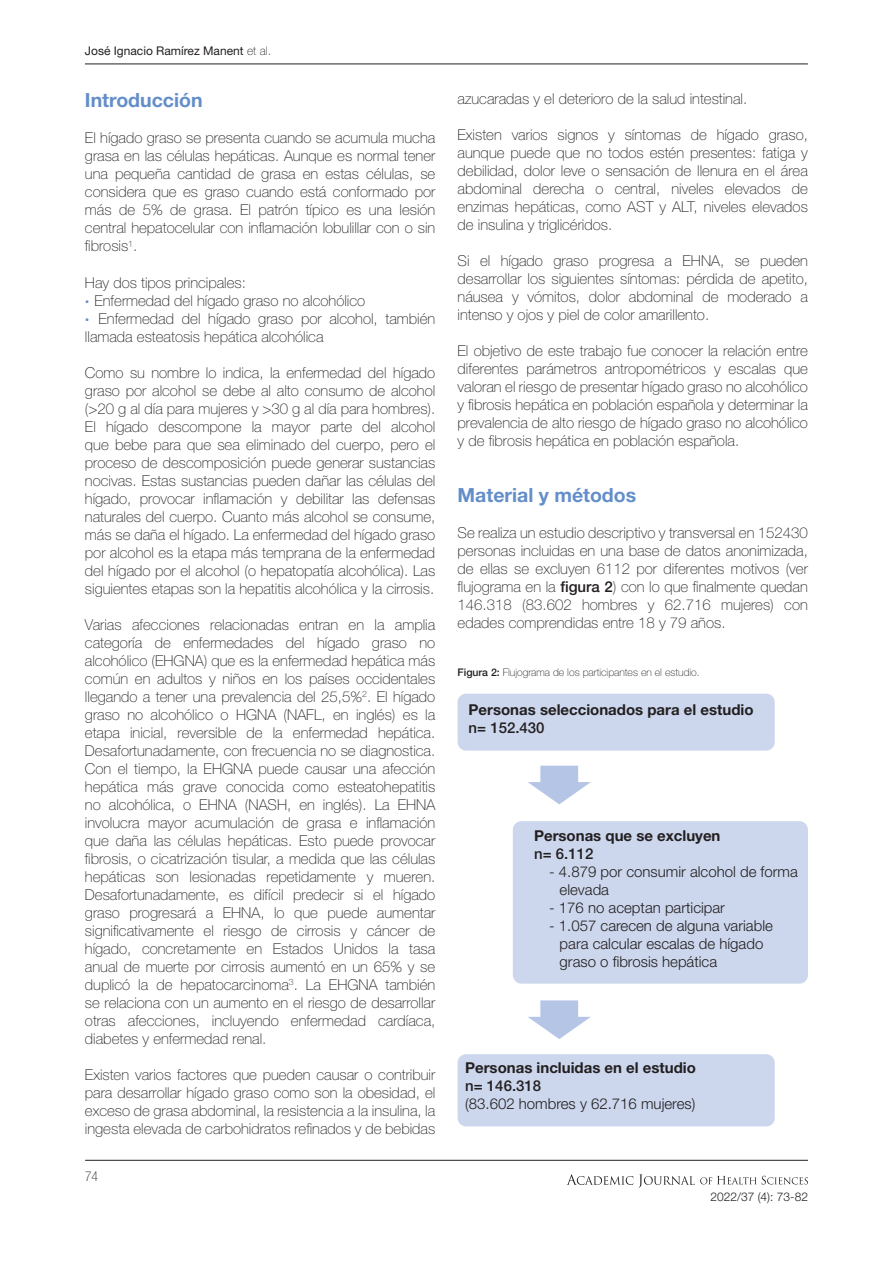
<style>
.page{position:relative;width:893px;height:1263px;background:#fff}
.page>*{position:absolute;margin:0;border:0;box-sizing:border-box;transform-origin:0 0}
.t1{font:700 19.5px "Helvetica Neue LT Std";color:#638ec9}
.t2{font:100 15px/18px "Helvetica Neue LT Std";color:#231f20;text-align:justify}
.t3{font:300 15px/18px "Helvetica Neue LT Std";color:#231f20}
.t4{font:700 15px "Helvetica Neue LT Std";color:#231f20}
.t5{font:500 15px "Helvetica Neue LT Std";color:#231f20}
.t6{font:100 condensed 13.5px "Helvetica Neue LT Std";color:#231f20}
.t7{font:12px "Helvetica Neue LT Std";color:#231f20}
.t8{font:300 12px "Helvetica Neue LT Std";color:#231f20}
.t9{font:100 10.5px "Helvetica Neue LT Std";color:#231f20}
.s1{font-weight:100}
.s2{font-weight:800;color:#638ec9}
.s3{font-weight:500}
</style>
<div class="page">
<hr style="left:85px;top:1160px;width:723px;height:1px;background:#231f20">
<svg style="left:566px;top:1174px;width:242px;height:14px"></svg>
<div style="left:458px;top:694px;width:317px;height:57px;background:#ccd7ed;border-radius:9px"></div>
<div style="left:458px;top:1054px;width:317px;height:72px;background:#ccd7ed;border-radius:9px"></div>
<hr style="left:85px;top:64px;width:723px;height:1px;background:#231f20">
<div style="left:513px;top:821px;width:295px;height:163px;background:#ccd7ed;border-radius:9px"></div>
<svg style="left:528px;top:766px;width:63px;height:38px"></svg>
<svg style="left:528px;top:1000px;width:63px;height:39px"></svg>
<p class="t7" style="left:85px;top:44px;width:188px">José Ignacio Ramírez Manent <span class="s1">et al.</span></p>
<p class="t1" style="left:85px;top:88px;width:119px">Introducción</p>
<p class="t2" style="left:85px;top:129px;width:352px">El hígado graso se presenta cuando se acumula mucha grasa en las células hepáticas. Aunque es normal tener una pequeña cantidad de grasa en estas células, se considera que es graso cuando está conformado por más de 5% de grasa. El patrón típico es una lesión central hepatocelular con inflamación lobulillar con o sin fibrosis<sup>1</sup>.</p>
<p class="t2" style="left:85px;top:273px;width:162px">Hay dos tipos principales:</p>
<p class="t2" style="left:85px;top:291px;width:282px"><span class="s2">·</span> Enfermedad del hígado graso no alcohólico</p>
<p class="t2" style="left:85px;top:309px;width:352px"><span class="s2">·</span> Enfermedad del hígado graso por alcohol, también llamada esteatosis hepática alcohólica</p>
<p class="t2" style="left:85px;top:363px;width:352px">Como su nombre lo indica, la enfermedad del hígado graso por alcohol se debe al alto consumo de alcohol (&gt;20 g al día para mujeres y &gt;30 g al día para hombres).<br>El hígado descompone la mayor parte del alcohol que bebe para que sea eliminado del cuerpo, pero el proceso de descomposición puede generar sustancias nocivas. Estas sustancias pueden dañar las células del hígado, provocar inflamación y debilitar las defensas naturales del cuerpo. Cuanto más alcohol se consume, más se daña el hígado. La enfermedad del hígado graso por alcohol es la etapa más temprana de la enfermedad del hígado por el alcohol (o hepatopatía alcohólica). Las siguientes etapas son la hepatitis alcohólica y la cirrosis.</p>
<p class="t2" style="left:85px;top:615px;width:352px">Varias afecciones relacionadas entran en la amplia categoría de enfermedades del hígado graso no alcohólico (EHGNA) que es la enfermedad hepática más común en adultos y niños en los países occidentales llegando a tener una prevalencia del 25,5%<sup>2</sup>. El hígado graso no alcohólico o HGNA (NAFL, en inglés) es la etapa inicial, reversible de la enfermedad hepática.<br>Desafortunadamente, con frecuencia no se diagnostica.<br>Con el tiempo, la EHGNA puede causar una afección hepática más grave conocida como esteatohepatitis no alcohólica, o EHNA (NASH, en inglés). La EHNA involucra mayor acumulación de grasa e inflamación que daña las células hepáticas. Esto puede provocar fibrosis, o cicatrización tisular, a medida que las células hepáticas son lesionadas repetidamente y mueren.<br>Desafortunadamente, es difícil predecir si el hígado graso progresará a EHNA, lo que puede aumentar significativamente el riesgo de cirrosis y cáncer de hígado, concretamente en Estados Unidos la tasa anual de muerte por cirrosis aumentó en un 65% y se duplicó la de hepatocarcinoma<sup>3</sup>. La EHGNA también se relaciona con un aumento en el riesgo de desarrollar otras afecciones, incluyendo enfermedad cardíaca, diabetes y enfermedad renal.</p>
<p class="t2" style="left:85px;top:1065px;width:352px">Existen varios factores que pueden causar o contribuir para desarrollar hígado graso como son la obesidad, el exceso de grasa abdominal, la resistencia a la insulina, la ingesta elevada de carbohidratos refinados y de bebidas</p>
<p class="t6" style="left:85px;top:1168px;width:14px">74</p>
<p class="t2" style="left:458px;top:90px;width:291px">azucaradas y el deterioro de la salud intestinal.</p>
<p class="t2" style="left:458px;top:126px;width:352px">Existen varios signos y síntomas de hígado graso, aunque puede que no todos estén presentes: fatiga y debilidad, dolor leve o sensación de llenura en el área abdominal derecha o central, niveles elevados de enzimas hepáticas, como AST y ALT, niveles elevados de insulina y triglicéridos.</p>
<p class="t2" style="left:458px;top:252px;width:352px">Si el hígado graso progresa a EHNA, se pueden desarrollar los siguientes síntomas: pérdida de apetito, náusea y vómitos, dolor abdominal de moderado a intenso y ojos y piel de color amarillento.</p>
<p class="t2" style="left:458px;top:342px;width:352px">El objetivo de este trabajo fue conocer la relación entre diferentes parámetros antropométricos y escalas que valoran el riesgo de presentar hígado graso no alcohólico y fibrosis hepática en población española y determinar la prevalencia de alto riesgo de hígado graso no alcohólico y de fibrosis hepática en población española.</p>
<p class="t1" style="left:458px;top:483px;width:180px">Material y métodos</p>
<p class="t2" style="left:458px;top:523px;width:352px">Se realiza un estudio descriptivo y transversal en 152430 personas incluidas en una base de datos anonimizada, de ellas se excluyen 6112 por diferentes motivos (ver flujograma en la <span class="s3">figura 2</span>) con lo que finalmente quedan 146.318 (83.602 hombres y 62.716 mujeres) con edades comprendidas entre 18 y 79 años.</p>
<p class="t9" style="left:458px;top:666px;width:244px"><span class="s3">Figura 2:</span> Flujograma de los participantes en el estudio.</p>
<p class="t4" style="left:469px;top:700px;width:286px">Personas seleccionados para el estudio</p>
<p class="t5" style="left:469px;top:718px;width:77px">n= 152.430</p>
<p class="t4" style="left:534px;top:827px;width:188px">Personas que se excluyen</p>
<p class="t5" style="left:534px;top:845px;width:61px">n= 6.112</p>
<p class="t3" style="left:560px;top:862px;width:240px;text-indent:-10px">- 4.879 por consumir alcohol de forma elevada</p>
<p class="t3" style="left:549px;top:898px;width:177px">- 176 no aceptan participar</p>
<p class="t3" style="left:560px;top:916px;width:215px;text-indent:-10px">- 1.057 carecen de alguna variable para calcular escalas de hígado graso o fibrosis hepática</p>
<p class="t4" style="left:465px;top:1058px;width:232px">Personas incluidas en el estudio</p>
<p class="t5" style="left:465px;top:1076px;width:77px">n= 146.318</p>
<p class="t3" style="left:465px;top:1094px;width:232px">(83.602 hombres y 62.716 mujeres)</p>
<p class="t8" style="left:710px;top:1190px;width:99px">2022/37 (4): 73-82</p>
</div>
